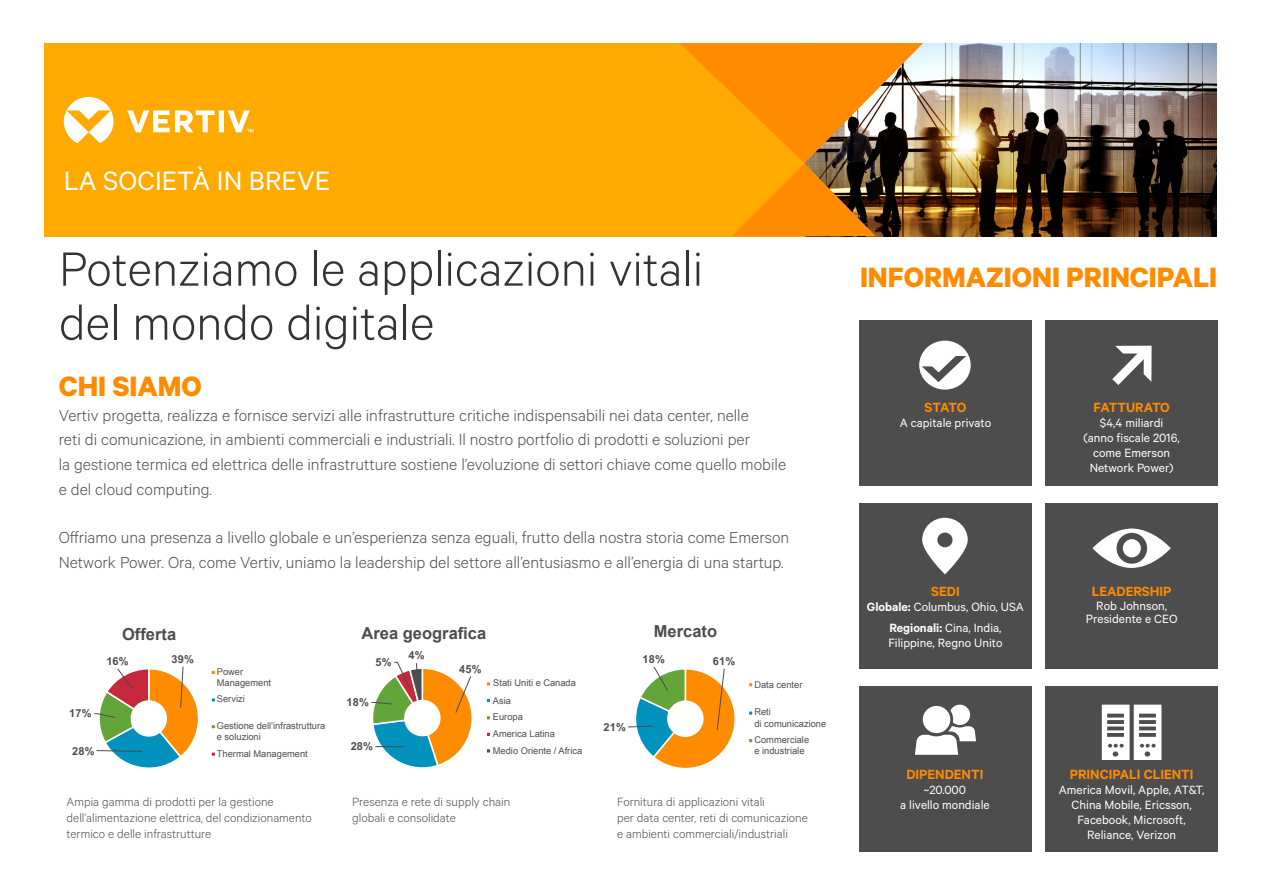
<style>
.page{position:relative;width:1263px;height:893px;background:#fff}
.page>*{position:absolute;margin:0;border:0;box-sizing:border-box;transform-origin:0 0}
.t1{font:300 54px/54px "Calibre";color:#333}
.Orange_Heading{font:700 31.5px "Calibre";color:#ff8c00}
.Header_Title{font:29.85px "Calibre";color:#fff}
.Body_Text{font:300 18px/24.8px "Calibre";color:#4d4d4d}
.Graph_Caption{font:700 16.5px "Arial";color:#4d4d4d}
.t2{font:700 15.75px "Arial";letter-spacing:-.005em;color:#4d4d4d}
.t3{font:700 15.75px "Arial";letter-spacing:.015em;color:#4d4d4d}
.Key_Fact_Heading{font:600 15px "Calibre";color:#ff8c00}
.Key_Fact_Text{font:600 15px "Calibre";color:#ff8c00}
.Key_Fact_Text-2{font:13.5px/15px "Calibre";color:#fff;text-align:center}
.Graph_Caption-2{font:300 13.5px/16.2px "Calibre";color:#4d4d4d}
.t4{font:700 11.1px "Arial";letter-spacing:.015em;color:#4d4d4d}
.t5{font:700 10.95px "Arial";letter-spacing:.015em;color:#4d4d4d}
.t6{font:9.45px/16.8px "Arial";letter-spacing:.025em;color:#4d4d4d}
.t7{font:9.45px/10.9px "Arial";color:#4d4d4d}
.Graph_Caption-3{font:9.3px/11.1px "Arial";color:#4d4d4d}
.s1{font-weight:600}
</style>
<div class="page">
<svg style="left:628px;top:666px;width:107px;height:102px"></svg>
<div style="left:747px;top:682px;width:7px;height:6px;border:2px solid #fff"></div>
<div style="left:747px;top:710px;width:7px;height:6px;border:2px solid #fff"></div>
<div style="left:747px;top:737px;width:7px;height:7px;border:2px solid #fff"></div>
<svg style="left:94px;top:666px;width:104px;height:102px"></svg>
<div style="left:210px;top:669px;width:6px;height:7px;border:2px solid #fff"></div>
<svg style="left:211px;top:698px;width:4px;height:4px"></svg>
<div style="left:210px;top:723px;width:6px;height:7px;border:2px solid #fff"></div>
<svg style="left:211px;top:752px;width:4px;height:4px"></svg>
<svg style="left:371px;top:661px;width:101px;height:107px"></svg>
<div style="left:485px;top:681px;width:7px;height:6px;border:2px solid #fff"></div>
<div style="left:485px;top:697px;width:7px;height:7px;border:2px solid #fff"></div>
<div style="left:485px;top:715px;width:7px;height:6px;border:2px solid #fff"></div>
<div style="left:485px;top:731px;width:7px;height:6px;border:2px solid #fff"></div>
<div style="left:485px;top:748px;width:7px;height:6px;border:2px solid #fff"></div>
<img style="left:923px;top:43px;width:293px;height:193px">
<div style="left:44px;top:43px;width:760px;height:193px;background:#fa0"></div>
<svg style="left:680px;top:43px;width:243px;height:193px"></svg>
<div style="left:859px;top:686px;width:172px;height:165px;background:#4d4d4d"></div>
<div style="left:859px;top:503px;width:172px;height:165px;background:#4d4d4d"></div>
<div style="left:859px;top:320px;width:172px;height:165px;background:#4d4d4d"></div>
<div style="left:1046px;top:686px;width:172px;height:165px;background:#4d4d4d"></div>
<div style="left:1046px;top:503px;width:172px;height:165px;background:#4d4d4d"></div>
<div style="left:1046px;top:320px;width:172px;height:165px;background:#4d4d4d"></div>
<svg style="left:915px;top:705px;width:61px;height:50px"></svg>
<svg style="left:922px;top:518px;width:46px;height:56px"></svg>
<svg style="left:1102px;top:705px;width:59px;height:55px"></svg>
<svg style="left:1112px;top:346px;width:39px;height:39px"></svg>
<svg style="left:1092px;top:528px;width:79px;height:40px"></svg>
<svg style="left:919px;top:341px;width:52px;height:49px"></svg>
<svg style="left:64px;top:97px;width:189px;height:46px"></svg>
<p class="Header_Title" style="left:64px;top:163px;width:268px">LA SOCIETÀ IN BREVE</p>
<p class="t1" style="left:59px;top:239px;width:645px">Potenziamo le applicazioni vitali del mondo digitale</p>
<p class="Orange_Heading" style="left:59px;top:367px;width:145px">CHI SIAMO</p>
<p class="Body_Text" style="left:59px;top:402px;width:729px">Vertiv progetta, realizza e fornisce servizi alle infrastrutture critiche indispensabili nei data center, nelle<br>reti di comunicazione, in ambienti commerciali e industriali. Il nostro portfolio di prodotti e soluzioni per<br>la gestione termica ed elettrica delle infrastrutture sostiene l’evoluzione di settori chiave come quello mobile e del cloud computing.</p>
<p class="Body_Text" style="left:59px;top:525px;width:732px">Offriamo una presenza a livello globale e un’esperienza senza eguali, frutto della nostra storia come Emerson<br>Network Power. Ora, come Vertiv, uniamo la leadership del settore all’entusiasmo e all’energia di una startup.</p>
<p class="t5" style="left:69px;top:706px;width:24px">17%</p>
<p class="t5" style="left:72px;top:743px;width:24px">28%</p>
<p class="Graph_Caption" style="left:122px;top:623px;width:56px">Offerta</p>
<p class="Graph_Caption" style="left:362px;top:622px;width:126px">Area geografica</p>
<p class="t2" style="left:382px;top:622px;width:84px">Geography</p>
<p class="t3" style="left:119px;top:625px;width:64px">Offering</p>
<p class="t5" style="left:106px;top:654px;width:24px">16%</p>
<p class="t5" style="left:171px;top:651px;width:24px">39%</p>
<p class="Graph_Caption-3" style="left:217px;top:666px;width:56px">Power<br>Management</p>
<p class="t6" style="left:218px;top:664px;width:54px">Power Mgmt</p>
<p class="t6" style="left:218px;top:691px;width:38px">S vices</p>
<p class="t7" style="left:218px;top:721px;width:83px">Infrastructure Mgmt &amp; Solutions</p>
<p class="t7" style="left:218px;top:748px;width:62px">Th rmal gmt</p>
<p class="Graph_Caption-3" style="left:217px;top:694px;width:29px">Servizi</p>
<p class="Graph_Caption-3" style="left:217px;top:720px;width:110px">Gestione dell’infrastruttura e soluzioni</p>
<p class="Graph_Caption-3" style="left:217px;top:748px;width:92px">Thermal Management</p>
<p class="t4" style="left:376px;top:654px;width:18px">5%</p>
<p class="t4" style="left:347px;top:694px;width:24px">18%</p>
<p class="t4" style="left:351px;top:739px;width:24px">28%</p>
<p class="t4" style="left:408px;top:648px;width:18px">4%</p>
<p class="t4" style="left:459px;top:661px;width:24px">45%</p>
<p class="Graph_Caption-3" style="left:493px;top:678px;width:84px">Stati Uniti e Canada</p>
<p class="Graph_Caption-3" style="left:493px;top:695px;width:20px">Asia</p>
<p class="Graph_Caption-3" style="left:493px;top:712px;width:31px">Europa</p>
<p class="Graph_Caption-3" style="left:493px;top:728px;width:64px">America Latina</p>
<p class="Graph_Caption-3" style="left:493px;top:745px;width:91px">Medio Oriente / Africa</p>
<p class="t6" style="left:493px;top:676px;width:83px">US &amp; Canada<br>Asia<br>Europe<br>Latin America<br>Middle East / Africa</p>
<p class="Graph_Caption-2" style="left:67px;top:793px;width:209px">Ampia gamma di prodotti per la gestione</p>
<p class="Graph_Caption-2" style="left:67px;top:809px;width:247px">dell’alimentazione elettrica, del condizionamento termico e delle infrastrutture</p>
<p class="Graph_Caption-2" style="left:352px;top:793px;width:160px">Presenza e rete di supply chain</p>
<p class="Graph_Caption-2" style="left:352px;top:809px;width:105px">globali e consolidate</p>
<p class="Graph_Caption" style="left:654px;top:620px;width:65px">Mercato</p>
<p class="t2" style="left:643px;top:623px;width:86px">End Market</p>
<p class="t4" style="left:642px;top:652px;width:24px">18%</p>
<p class="t4" style="left:603px;top:719px;width:24px">21%</p>
<p class="t4" style="left:713px;top:653px;width:24px">61%</p>
<p class="Graph_Caption-3" style="left:754px;top:679px;width:50px">Data center</p>
<p class="Graph_Caption-3" style="left:754px;top:707px;width:73px">Reti<br>di comunicazione</p>
<p class="Graph_Caption-3" style="left:754px;top:734px;width:56px">Commerciale e industriale</p>
<p class="t6" style="left:755px;top:677px;width:58px">Data Centers</p>
<p class="t6" style="left:755px;top:735px;width:61px;line-height:11.1px">Commercial &amp;<br>Industrial</p>
<p class="Graph_Caption-2" style="left:617px;top:793px;width:192px">Fornitura di applicazioni vitali<br>per data center, reti di comunicazione e ambienti commerciali/industriali</p>
<p class="Orange_Heading" style="left:860px;top:258px;width:359px">INFORMAZIONI PRINCIPALI</p>
<p class="Key_Fact_Heading" style="left:924px;top:399px;width:43px">STATO</p>
<p class="Key_Fact_Text-2" style="left:900px;top:415px;width:93px">A capitale privato</p>
<p class="Key_Fact_Heading" style="left:931px;top:582px;width:30px">SEDI</p>
<p class="Key_Fact_Text-2" style="left:867px;top:598px;width:158px"><span class="s1">Globale:</span> Columbus, Ohio, USA</p>
<p class="Key_Fact_Text-2" style="left:888px;top:619px;width:116px;text-align:left"><span class="s1">Regionali:</span> Cina, India,<br>Filippine, Regno Unito</p>
<p class="Key_Fact_Heading" style="left:1093px;top:399px;width:78px">FATTURATO</p>
<p class="Key_Fact_Text-2" style="left:1100px;top:415px;width:65px">$4,4 miliardi</p>
<p class="Key_Fact_Text-2" style="left:1083px;top:430px;width:98px">(anno fiscale 2016, come Emerson</p>
<p class="Key_Fact_Text-2" style="left:1090px;top:460px;width:85px">Network Power)</p>
<p class="Key_Fact_Text" style="left:1092px;top:582px;width:81px">LEADERSHIP</p>
<p class="Key_Fact_Text-2" style="left:1086px;top:598px;width:93px;line-height:13.6px">Rob Johnson,<br>Presidente e CEO</p>
<p class="Key_Fact_Heading" style="left:906px;top:765px;width:78px">DIPENDENTI</p>
<p class="Key_Fact_Text-2" style="left:924px;top:781px;width:44px">~20.000</p>
<p class="Key_Fact_Text-2" style="left:900px;top:796px;width:91px">a livello mondiale</p>
<p class="Key_Fact_Heading" style="left:1070px;top:765px;width:125px">PRINCIPALI CLIENTI</p>
<p class="Key_Fact_Text-2" style="left:1059px;top:781px;width:147px">America Movil, Apple, AT&amp;T,<br>China Mobile, Ericsson,<br>Facebook, Microsoft,<br>Reliance, Verizon</p>
</div>
